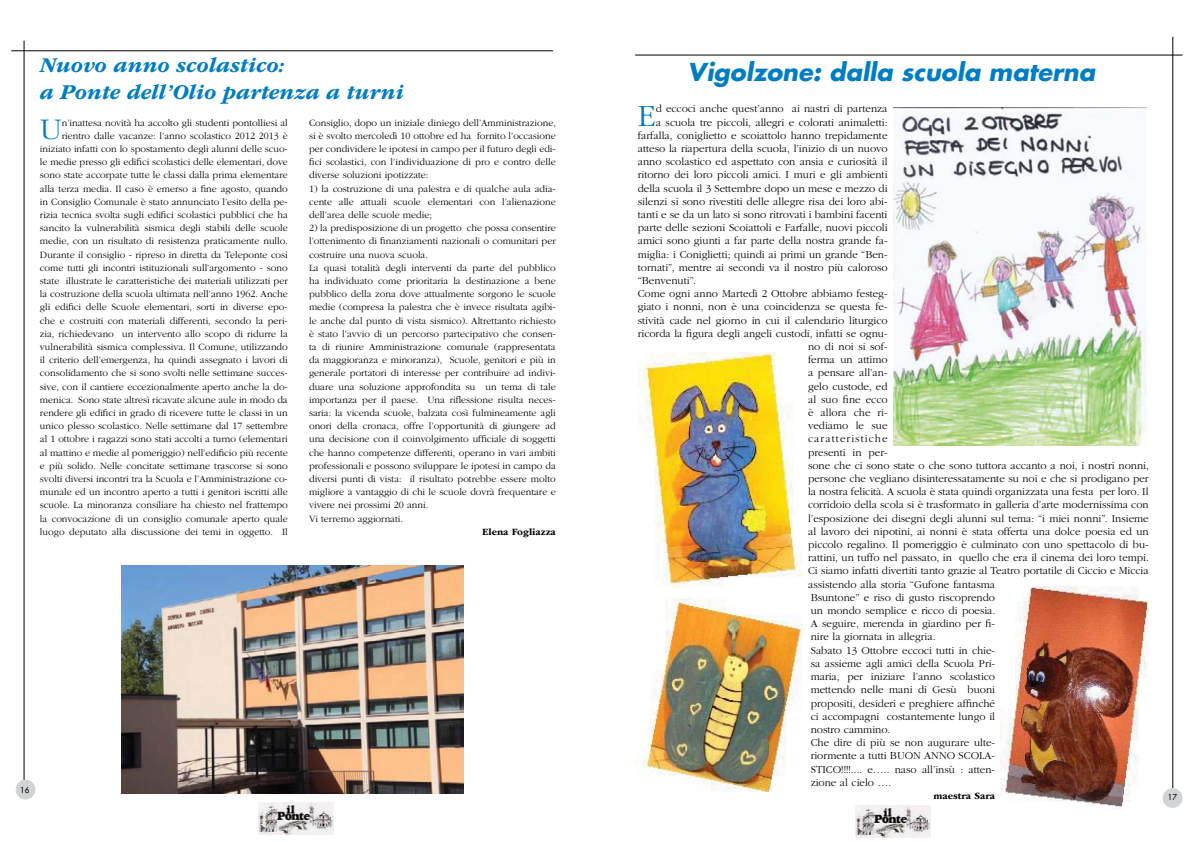
<style>
.page{position:relative;width:1191px;height:842px;background:#fff}
.page>*{position:absolute;margin:0;border:0;box-sizing:border-box;transform-origin:0 0}
.t1{font:300 32.2px "ITC Garamond Std";color:#007dc5}
.t2{font:300 31.2px "ITC Garamond Std";color:#007dc5}
.t3{font:italic 700 24px "Futura Std";color:#007dc5}
.t4{font:italic 700 22px/26.4px "ITC Garamond Std";color:#007dc5}
.t5{font:300 11px "ITC Garamond Std";color:#000}
.t6{font:300 11px "ITC Garamond Std";letter-spacing:.095em;color:#000}
.t7{font:300 10px/13.2px "ITC Garamond Std";color:#000;text-align:justify}
.t8{font:700 10px "ITC Garamond Std";color:#000}
.t9{font:500 8px "Futura Std";color:#000}
</style>
<div class="page">
<hr style="left:635px;top:55px;width:547px;height:1px;background:#000">
<hr style="left:24px;top:41px;width:1px;height:740px;background:#000">
<hr style="left:11px;top:51px;width:542px;height:1px;background:#000">
<hr style="left:1172px;top:37px;width:1px;height:751px;background:#000">
<div style="left:16px;top:780px;width:19px;height:19px;background:#d1d3d4;border-radius:50%"></div>
<div style="left:1162px;top:788px;width:20px;height:20px;background:#d1d3d4;border-radius:50%"></div>
<img style="left:259px;top:802px;width:75px;height:33px">
<img style="left:855px;top:805px;width:75px;height:32px">
<img style="left:638px;top:353px;width:164px;height:235px">
<img style="left:893px;top:107px;width:253px;height:338px">
<img style="left:1000px;top:587px;width:148px;height:222px">
<img style="left:638px;top:599px;width:165px;height:194px">
<img style="left:122px;top:566px;width:341px;height:227px">
<h3 class="t4" style="left:40px;top:52px;width:366px">Nuovo anno scolastico:<br>a Ponte dell’Olio partenza a turni</h3>
<h2 class="t2" style="left:40px;top:112px;width:23px">U</h2>
<p class="t7" style="left:40px;top:116px;width:249px;text-align:right">n’inattesa novità ha accolto gli studenti pontolliesi al rientro dalle vacanze: l’anno scolastico 2012 2013 è iniziato infatti con lo spostamento degli alunni delle scuo&shy;le medie presso gli edifici scolastici delle elementari, dove sono state accorpate tutte le classi dalla prima elementare alla terza media. Il caso è emerso a fine agosto, quando in Consiglio Comunale è stato annunciato l’esito della pe&shy;rizia tecnica svolta sugli edifici scolastici pubblici che ha sancito la vulnerabilità sismica degli stabili delle scuole medie, con un risultato di resistenza praticamente nullo.<br>Durante il consiglio - ripreso in diretta da Teleponte cosi come tutti gli incontri istituzionali sull’argomento - sono state illustrate le caratteristiche dei materiali utilizzati per la costruzione della scuola ultimata nell’anno 1962. Anche gli edifici delle Scuole elementari, sorti in diverse epo&shy;che e costruiti con materiali differenti, secondo la peri&shy;zia, richiedevano un intervento allo scopo di ridurre la vulnerabilità sismica complessiva. Il Comune, utilizzando il criterio dell’emergenza, ha quindi assegnato i lavori di consolidamento che si sono svolti nelle settimane succes&shy;sive, con il cantiere eccezionalmente aperto anche la do&shy;menica. Sono state altresì ricavate alcune aule in modo da rendere gli edifici in grado di ricevere tutte le classi in un unico plesso scolastico. Nelle settimane dal 17 settembre al 1 ottobre i ragazzi sono stati accolti a turno (elementari al mattino e medie al pomeriggio) nell’edificio più recente e più solido. Nelle concitate settimane trascorse si sono svolti diversi incontri tra la Scuola e l’Amministrazione co&shy;munale ed un incontro aperto a tutti i genitori iscritti alle scuole. La minoranza consiliare ha chiesto nel frattempo la convocazione di un consiglio comunale aperto quale luogo deputato alla discussione dei temi in oggetto. Il</p>
<p class="t7" style="left:309px;top:116px;width:248px">Consiglio, dopo un iniziale diniego dell’Amministrazione, si è svolto mercoledì 10 ottobre ed ha fornito l’occasione per condividere le ipotesi in campo per il futuro degli edi&shy;fici scolastici, con l’individuazione di pro e contro delle diverse soluzioni ipotizzate:</p>
<p class="t7" style="left:309px;top:182px;width:248px">1) la costruzione di una palestra e di qualche aula adia&shy;cente alle attuali scuole elementari con l’alienazione dell’area delle scuole medie;</p>
<p class="t7" style="left:309px;top:222px;width:248px;text-align:left">2) la predisposizione di un progetto che possa consentire l’ottenimento di finanziamenti nazionali o comunitari per costruire una nuova scuola.<br>La quasi totalità degli interventi da parte del pubblico ha individuato come prioritaria la destinazione a bene pubblico della zona dove attualmente sorgono le scuole medie (compresa la palestra che è invece risultata agibi&shy;le anche dal punto di vista sismico). Altrettanto richiesto è stato l’avvio di un percorso partecipativo che consen&shy;ta di riunire Amministrazione comunale (rappresentata da maggioranza e minoranza), Scuole, genitori e più in generale portatori di interesse per contribuire ad indivi&shy;duare una soluzione approfondita su un tema di tale importanza per il paese. Una riflessione risulta neces&shy;saria: la vicenda scuole, balzata così fulmineamente agli onori della cronaca, offre l’opportunità di giungere ad una decisione con il coinvolgimento ufficiale di soggetti che hanno competenze differenti, operano in vari ambiti professionali e possono sviluppare le ipotesi in campo da diversi punti di vista: il risultato potrebbe essere molto migliore a vantaggio di chi le scuole dovrà frequentare e vivere nei prossimi 20 anni.<br>Vi terremo aggiornati.</p>
<p class="t8" style="left:482px;top:526px;width:75px">Elena Fogliazza</p>
<p class="t9" style="left:20px;top:785px;width:11px">16</p>
<h3 class="t3" style="left:687px;top:56px;width:409px">Vigolzone: dalla scuola materna</h3>
<h1 class="t1" style="left:638px;top:98px;width:20px">E</h1>
<p class="t5" style="left:656px;top:103px;width:233px">d eccoci anche quest’anno ai nastri di partenza</p>
<p class="t5" style="left:656px;top:116px;width:233px">a scuola tre piccoli, allegri e colorati animaletti:</p>
<p class="t5" style="left:638px;top:129px;width:251px">farfalla, coniglietto e scoiattolo hanno trepidamente</p>
<p class="t5" style="left:638px;top:143px;width:251px">atteso la riapertura della scuola, l’inizio di un nuovo</p>
<p class="t5" style="left:638px;top:156px;width:251px">anno scolastico ed aspettato con ansia e curiosità il</p>
<p class="t5" style="left:638px;top:169px;width:251px">ritorno dei loro piccoli amici. I muri e gli ambienti</p>
<p class="t5" style="left:638px;top:182px;width:251px">della scuola il 3 Settembre dopo un mese e mezzo di</p>
<p class="t5" style="left:638px;top:195px;width:251px">silenzi si sono rivestiti delle allegre risa dei loro abi-</p>
<p class="t5" style="left:638px;top:209px;width:251px">tanti e se da un lato si sono ritrovati i bambini facenti</p>
<p class="t5" style="left:638px;top:222px;width:251px">parte delle sezioni Scoiattoli e Farfalle, nuovi piccoli</p>
<p class="t5" style="left:638px;top:235px;width:251px">amici sono giunti a far parte della nostra grande fa-</p>
<p class="t5" style="left:638px;top:248px;width:251px">miglia: i Coniglietti; quindi ai primi un grande “Ben-</p>
<p class="t5" style="left:638px;top:261px;width:251px">tornati”, mentre ai secondi va il nostro più caloroso</p>
<p class="t5" style="left:638px;top:275px;width:60px">“Benvenuti”.</p>
<p class="t5" style="left:638px;top:288px;width:251px">Come ogni anno Martedì 2 Ottobre abbiamo festeg-</p>
<p class="t5" style="left:638px;top:301px;width:251px">giato i nonni, non è una coincidenza se questa fe-</p>
<p class="t5" style="left:638px;top:314px;width:251px">stività cade nel giorno in cui il calendario liturgico</p>
<p class="t5" style="left:638px;top:327px;width:251px">ricorda la figura degli angeli custodi, infatti se ognu-</p>
<p class="t5" style="left:808px;top:341px;width:81px">no di noi si sof-</p>
<p class="t5" style="left:808px;top:354px;width:81px">ferma un attimo</p>
<p class="t5" style="left:808px;top:367px;width:81px">a pensare all’an-</p>
<p class="t5" style="left:808px;top:380px;width:81px">gelo custode, ed</p>
<p class="t5" style="left:808px;top:393px;width:81px">al suo fine ecco</p>
<p class="t5" style="left:808px;top:407px;width:81px">è allora che ri-</p>
<p class="t5" style="left:808px;top:420px;width:81px">vediamo le sue</p>
<p class="t6" style="left:808px;top:433px;width:81px">caratteristiche</p>
<p class="t5" style="left:808px;top:446px;width:81px">presenti in per-</p>
<p class="t5" style="left:808px;top:459px;width:342px">sone che ci sono state o che sono tuttora accanto a noi, i nostri nonni,</p>
<p class="t5" style="left:808px;top:473px;width:342px">persone che vegliano disinteressatamente su noi e che si prodigano per</p>
<p class="t5" style="left:808px;top:486px;width:342px">la nostra felicità. A scuola è stata quindi organizzata una festa per loro. Il</p>
<p class="t5" style="left:808px;top:499px;width:342px">corridoio della scola si è trasformato in galleria d’arte modernissima con</p>
<p class="t5" style="left:808px;top:512px;width:342px">l’esposizione dei disegni degli alunni sul tema: “i miei nonni”. Insieme</p>
<p class="t5" style="left:808px;top:525px;width:342px">al lavoro dei nipotini, ai nonni è stata offerta una dolce poesia ed un</p>
<p class="t5" style="left:808px;top:539px;width:342px">piccolo regalino. Il pomeriggio è culminato con uno spettacolo di bu-</p>
<p class="t5" style="left:808px;top:552px;width:342px">rattini, un tuffo nel passato, in quello che era il cinema dei loro tempi.</p>
<p class="t5" style="left:808px;top:565px;width:342px">Ci siamo infatti divertiti tanto grazie al Teatro portatile di Ciccio e Miccia</p>
<p class="t5" style="left:808px;top:578px;width:188px">assistendo alla storia “Gufone fantasma</p>
<p class="t5" style="left:810px;top:591px;width:186px">Bsuntone” e riso di gusto riscoprendo</p>
<p class="t5" style="left:810px;top:605px;width:186px">un mondo semplice e ricco di poesia.</p>
<p class="t5" style="left:810px;top:618px;width:186px">A seguire, merenda in giardino per fi-</p>
<p class="t5" style="left:810px;top:631px;width:126px">nire la giornata in allegria.</p>
<p class="t5" style="left:810px;top:644px;width:186px">Sabato 13 Ottobre eccoci tutti in chie-</p>
<p class="t5" style="left:810px;top:657px;width:186px">sa assieme agli amici della Scuola Pri-</p>
<p class="t5" style="left:810px;top:671px;width:186px">maria, per iniziare l’anno scolastico</p>
<p class="t5" style="left:810px;top:684px;width:186px">mettendo nelle mani di Gesù buoni</p>
<p class="t5" style="left:810px;top:697px;width:186px">propositi, desideri e preghiere affinché</p>
<p class="t5" style="left:810px;top:710px;width:186px">ci accompagni costantemente lungo il</p>
<p class="t5" style="left:810px;top:723px;width:81px">nostro cammino.</p>
<p class="t5" style="left:810px;top:737px;width:186px">Che dire di più se non augurare ulte-</p>
<p class="t5" style="left:810px;top:750px;width:186px">riormente a tutti BUON ANNO SCOLA-</p>
<p class="t5" style="left:810px;top:763px;width:186px">STICO!!!!.... e….. naso all’insù : atten-</p>
<p class="t5" style="left:810px;top:776px;width:82px">zione al cielo ….</p>
<p class="t8" style="left:933px;top:790px;width:63px">maestra Sara</p>
<p class="t9" style="left:1168px;top:792px;width:11px">17</p>
</div>
